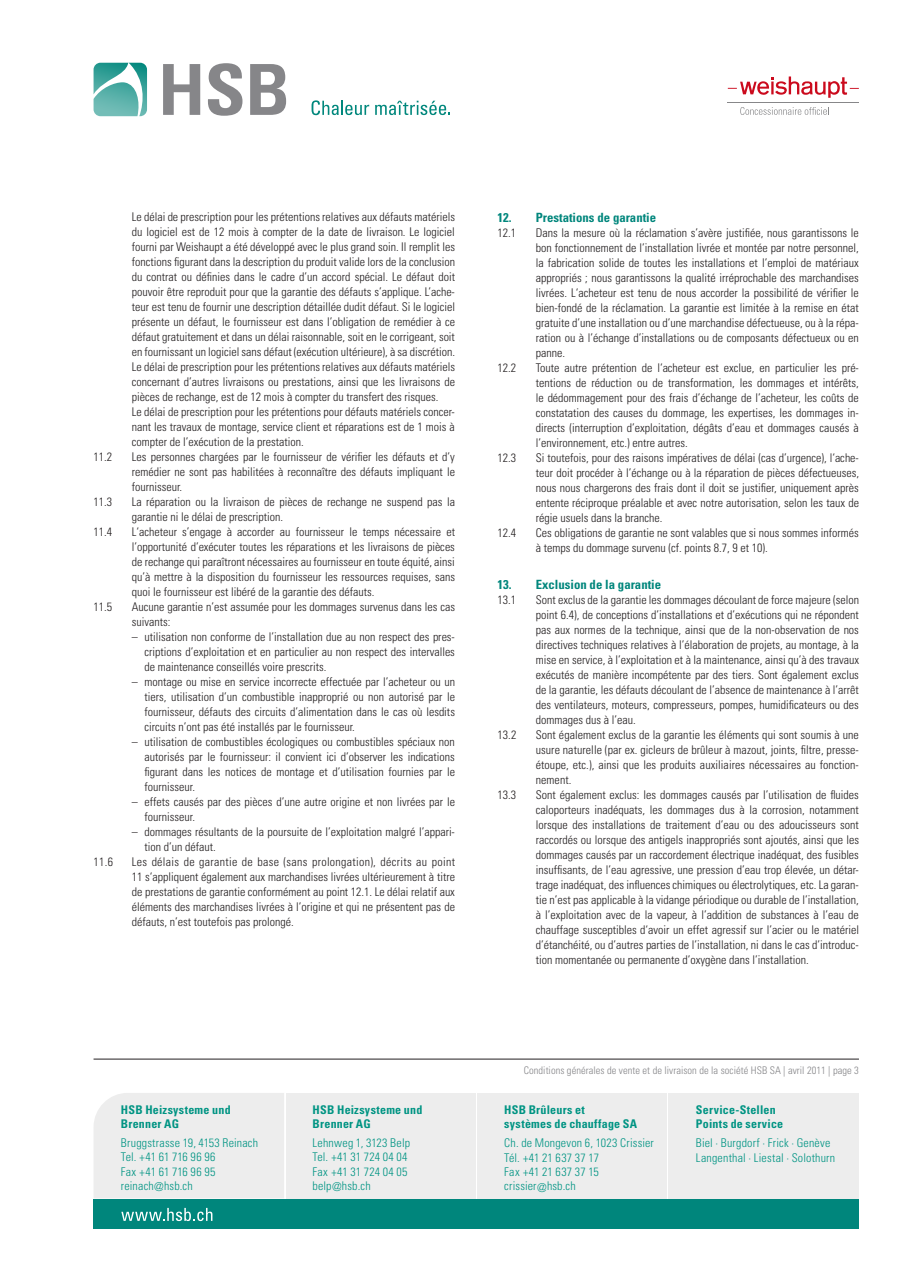
<style>
.page{position:relative;width:910px;height:1280px;background:#fff}
.page>*{position:absolute;margin:0;border:0;box-sizing:border-box;transform-origin:0 0}
.t1{font:700 condensed 12.75px "Univers LT Std";color:#00867c}
.Lauftext_Einzug{font:300 condensed 12px/15px "Univers LT Std";color:#231f20;text-align:justify}
.t2{font:300 condensed 12px/14.4px "Univers LT Std";letter-spacing:.015em;color:#009483}
.t3{font:700 condensed 12px/14.4px "Univers LT Std";letter-spacing:.02em;color:#009483}
.Lauftext{font:300 condensed 10.5px "Univers LT Std";letter-spacing:.005em;color:#868689}
</style>
<div class="page">
<svg style="left:163px;top:64px;width:37px;height:51px"></svg>
<svg style="left:208px;top:63px;width:35px;height:53px"></svg>
<svg style="left:250px;top:64px;width:36px;height:51px"></svg>
<svg style="left:94px;top:63px;width:53px;height:53px"></svg>
<svg style="left:312px;top:100px;width:57px;height:15px"></svg>
<svg style="left:375px;top:101px;width:75px;height:14px"></svg>
<svg style="left:728px;top:76px;width:131px;height:22px"></svg>
<svg style="left:740px;top:107px;width:89px;height:8px"></svg>
<hr style="left:728px;top:103px;width:131px;height:1px;background:#878789">
<div style="left:286px;top:1093px;width:189px;height:105px;background:#ededed"></div>
<div style="left:668px;top:1093px;width:191px;height:105px;background:#ededed"></div>
<div style="left:94px;top:1093px;width:190px;height:105px;background:#ededed"></div>
<div style="left:477px;top:1093px;width:190px;height:105px;background:#ededed"></div>
<div style="left:94px;top:1200px;width:765px;height:29px;background:#00867c"></div>
<svg style="left:121px;top:1208px;width:91px;height:13px"></svg>
<hr style="left:94px;top:1059px;width:765px;height:1px;background:#231f20">
<p class="Lauftext_Einzug" style="left:132px;top:210px;width:325px">Le délai de prescription pour les prétentions relatives aux défauts matériels du logiciel est de 12 mois à compter de la date de livraison. Le logiciel fourni par Weishaupt a été développé avec le plus grand soin. Il remplit les fonctions figurant dans la description du produit valide lors de la conclusion du contrat ou définies dans le cadre d’un accord spécial. Le défaut doit pouvoir être reproduit pour que la garantie des défauts s’applique. L’ache&shy;teur est tenu de fournir une description détaillée dudit défaut. Si le logiciel présente un défaut, le fournisseur est dans l’obligation de remédier à ce défaut gratuitement et dans un délai raisonnable, soit en le corrigeant, soit en fournissant un logiciel sans défaut (exécution ultérieure), à sa discrétion.</p>
<p class="Lauftext_Einzug" style="left:132px;top:360px;width:325px">Le délai de prescription pour les prétentions relatives aux défauts matériels concernant d’autres livraisons ou prestations, ainsi que les livraisons de pièces de rechange, est de 12 mois à compter du transfert des risques.</p>
<p class="Lauftext_Einzug" style="left:132px;top:405px;width:325px">Le délai de prescription pour les prétentions pour défauts matériels concer&shy;nant les travaux de montage, service client et réparations est de 1 mois à compter de l’exécution de la prestation.</p>
<p class="Lauftext_Einzug" style="left:94px;top:450px;width:20px">11.2</p>
<p class="Lauftext_Einzug" style="left:132px;top:450px;width:325px">Les personnes chargées par le fournisseur de vérifier les défauts et d’y remédier ne sont pas habilitées à reconnaître des défauts impliquant le fournisseur.</p>
<p class="Lauftext_Einzug" style="left:94px;top:495px;width:20px">11.3</p>
<p class="Lauftext_Einzug" style="left:132px;top:495px;width:325px">La réparation ou la livraison de pièces de rechange ne suspend pas la garantie ni le délai de prescription.</p>
<p class="Lauftext_Einzug" style="left:94px;top:525px;width:20px">11.4</p>
<p class="Lauftext_Einzug" style="left:132px;top:525px;width:325px">L‘acheteur s’engage à accorder au fournisseur le temps nécessaire et l’opportunité d’exécuter toutes les réparations et les livraisons de pièces de rechange qui paraîtront nécessaires au fournisseur en toute équité, ainsi qu’à mettre à la disposition du fournisseur les ressources requises, sans quoi le fournisseur est libéré de la garantie des défauts.</p>
<p class="Lauftext_Einzug" style="left:94px;top:600px;width:20px">11.5</p>
<p class="Lauftext_Einzug" style="left:132px;top:600px;width:325px">Aucune garantie n’est assumée pour les dommages survenus dans les cas suivants:</p>
<p class="Lauftext_Einzug" style="left:145px;top:630px;width:312px;text-indent:-13px">– utilisation non conforme de l’installation due au non respect des pres&shy;criptions d’exploitation et en particulier au non respect des intervalles de maintenance conseillés voire prescrits.</p>
<p class="Lauftext_Einzug" style="left:145px;top:675px;width:312px;text-indent:-13px">– montage ou mise en service incorrecte effectuée par l’acheteur ou un tiers, utilisation d’un combustible inapproprié ou non autorisé par le fournisseur, défauts des circuits d’alimentation dans le cas où lesdits circuits n’ont pas été installés par le fournisseur.</p>
<p class="Lauftext_Einzug" style="left:145px;top:735px;width:312px;text-indent:-13px">– utilisation de combustibles écologiques ou combustibles spéciaux non autorisés par le fournisseur: il convient ici d’observer les indications figurant dans les notices de montage et d’utilisation fournies par le fournisseur.</p>
<p class="Lauftext_Einzug" style="left:145px;top:795px;width:312px;text-indent:-13px">– effets causés par des pièces d’une autre origine et non livrées par le fournisseur.</p>
<p class="Lauftext_Einzug" style="left:145px;top:825px;width:312px;text-indent:-13px">– dommages résultants de la poursuite de l’exploitation malgré l’appari&shy;tion d’un défaut.</p>
<p class="Lauftext_Einzug" style="left:94px;top:855px;width:21px">11.6</p>
<p class="Lauftext_Einzug" style="left:132px;top:855px;width:325px">Les délais de garantie de base (sans prolongation), décrits au point 11 s‘appliquent également aux marchandises livrées ultérieurement à titre de prestations de garantie conformément au point 12.1. Le délai relatif aux éléments des marchandises livrées à l’origine et qui ne présentent pas de défauts, n’est toutefois pas prolongé.</p>
<p class="t3" style="left:121px;top:1102px;width:111px">HSB Heizsysteme und<br>Brenner AG</p>
<p class="t2" style="left:121px;top:1135px;width:139px">Bruggstrasse 19, 4153 Reinach<br>Tel. +41 61 716 96 96<br>Fax +41 61 716 96 95 reinach@hsb.ch</p>
<p class="t3" style="left:313px;top:1102px;width:111px">HSB Heizsysteme und<br>Brenner AG</p>
<p class="t2" style="left:313px;top:1135px;width:99px">Lehnweg 1, 3123 Belp<br>Tel. +41 31 724 04 04<br>Fax +41 31 724 04 05 belp@hsb.ch</p>
<p class="t1" style="left:497px;top:209px;width:160px">12. Prestations de garantie</p>
<p class="Lauftext_Einzug" style="left:497px;top:225px;width:20px">12.1</p>
<p class="Lauftext_Einzug" style="left:536px;top:225px;width:325px">Dans la mesure où la réclamation s’avère justifiée, nous garantissons le bon fonctionnement de l’installation livrée et montée par notre personnel, la fabrication solide de toutes les installations et l’emploi de matériaux appropriés ; nous garantissons la qualité irréprochable des marchandises livrées. L‘acheteur est tenu de nous accorder la possibilité de vérifier le bien-fondé de la réclamation. La garantie est limitée à la remise en état gratuite d’une installation ou d’une marchandise défectueuse, ou à la répa&shy;ration ou à l’échange d’installations ou de composants défectueux ou en panne.</p>
<p class="Lauftext_Einzug" style="left:497px;top:360px;width:20px">12.2</p>
<p class="Lauftext_Einzug" style="left:536px;top:360px;width:325px">Toute autre prétention de l‘acheteur est exclue, en particulier les pré&shy;tentions de réduction ou de transformation, les dommages et intérêts, le dédommagement pour des frais d’échange de l’acheteur, les coûts de constatation des causes du dommage, les expertises, les dommages in&shy;directs (interruption d’exploitation, dégâts d’eau et dommages causés à l’environnement, etc.) entre autres.</p>
<p class="Lauftext_Einzug" style="left:497px;top:450px;width:20px">12.3</p>
<p class="Lauftext_Einzug" style="left:536px;top:450px;width:325px">Si toutefois, pour des raisons impératives de délai (cas d’urgence), l‘ache&shy;teur doit procéder à l’échange ou à la réparation de pièces défectueuses, nous nous chargerons des frais dont il doit se justifier, uniquement après entente réciproque préalable et avec notre autorisation, selon les taux de régie usuels dans la branche.</p>
<p class="Lauftext_Einzug" style="left:497px;top:525px;width:20px">12.4</p>
<p class="Lauftext_Einzug" style="left:536px;top:525px;width:325px">Ces obligations de garantie ne sont valables que si nous sommes informés à temps du dommage survenu (cf. points 8.7, 9 et 10).</p>
<p class="t1" style="left:497px;top:577px;width:165px">13. Exclusion de la garantie</p>
<p class="Lauftext_Einzug" style="left:497px;top:593px;width:20px">13.1</p>
<p class="Lauftext_Einzug" style="left:536px;top:593px;width:325px">Sont exclus de la garantie les dommages découlant de force majeure (selon point 6.4), de conceptions d’installations et d’exécutions qui ne répondent pas aux normes de la technique, ainsi que de la non-observation de nos directives techniques relatives à l’élaboration de projets, au montage, à la mise en service, à l’exploitation et à la maintenance, ainsi qu’à des travaux exécutés de manière incompétente par des tiers. Sont également exclus de la garantie, les défauts découlant de l’absence de maintenance à l’arrêt des ventilateurs, moteurs, compresseurs, pompes, humidificateurs ou des dommages dus à l’eau.</p>
<p class="Lauftext_Einzug" style="left:497px;top:728px;width:20px">13.2</p>
<p class="Lauftext_Einzug" style="left:536px;top:728px;width:325px">Sont également exclus de la garantie les éléments qui sont soumis à une usure naturelle (par ex. gicleurs de brûleur à mazout, joints, filtre, presse&shy;étoupe, etc.), ainsi que les produits auxiliaires nécessaires au fonction&shy;nement.</p>
<p class="Lauftext_Einzug" style="left:497px;top:788px;width:20px">13.3</p>
<p class="Lauftext_Einzug" style="left:536px;top:788px;width:325px">Sont également exclus: les dommages causés par l’utilisation de fluides caloporteurs inadéquats, les dommages dus à la corrosion, notamment lorsque des installations de traitement d’eau ou des adoucisseurs sont raccordés ou lorsque des antigels inappropriés sont ajoutés, ainsi que les dommages causés par un raccordement électrique inadéquat, des fusibles insuffisants, de l’eau agressive, une pression d’eau trop élevée, un détar&shy;trage inadéquat, des influences chimiques ou électrolytiques, etc. La garan&shy;tie n’est pas applicable à la vidange périodique ou durable de l’installation, à l’exploitation avec de la vapeur, à l’addition de substances à l’eau de chauffage susceptibles d‘avoir un effet agressif sur l’acier ou le matériel d’étanchéité, ou d’autres parties de l’installation, ni dans le cas d’introduc&shy;tion momentanée ou permanente d’oxygène dans l’installation.</p>
<p class="Lauftext" style="left:524px;top:1063px;width:337px">Conditions générales de vente et de livraison de la société HSB SA | avril 2011 | page 3</p>
<p class="t3" style="left:504px;top:1102px;width:134px">HSB Brûleurs et<br>systèmes de chauffage SA</p>
<p class="t2" style="left:504px;top:1136px;width:151px">Ch. de Mongevon 6, 1023 Crissier<br>Tél. +41 21 637 37 17<br>Fax +41 21 637 37 15 crissier@hsb.ch</p>
<p class="t3" style="left:696px;top:1102px;width:89px">Service-Stellen<br>Points de service</p>
<p class="t2" style="left:696px;top:1136px;width:141px">Biel ∙ Burgdorf ∙ Frick ∙ Genève<br>Langenthal ∙ Liestal ∙ Solothurn</p>
</div>
